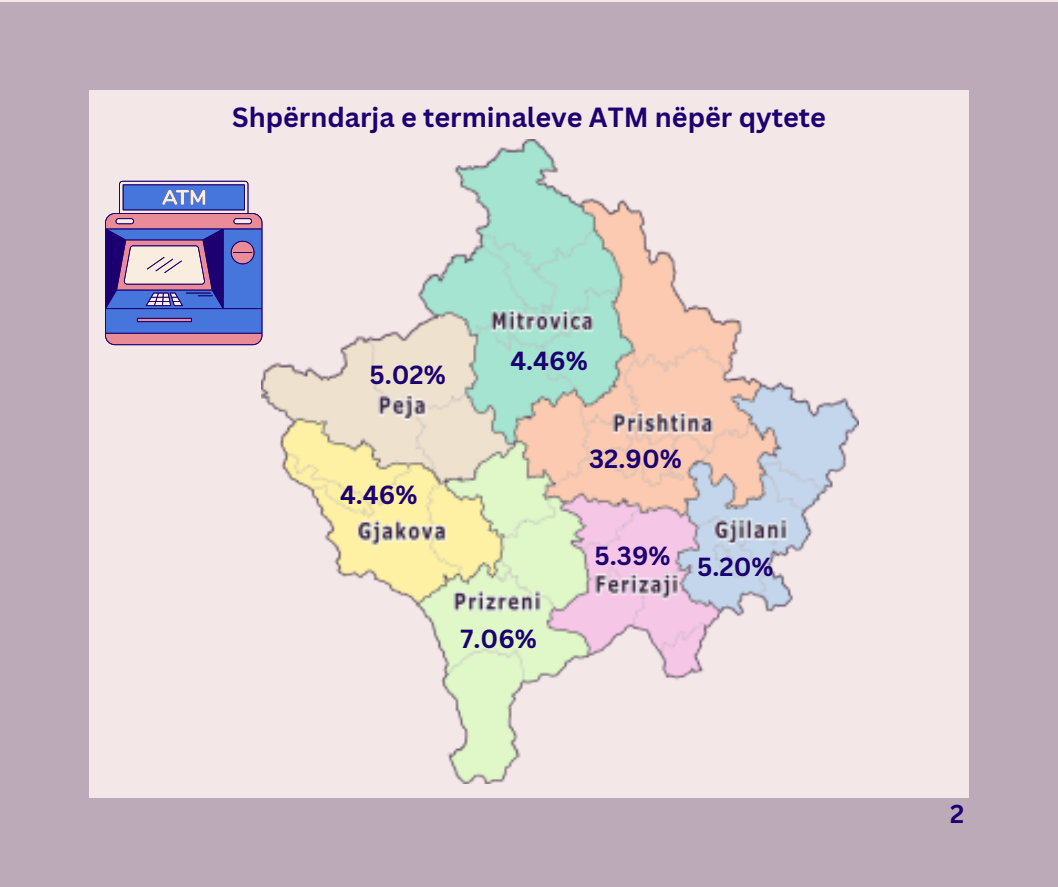
<style>
.page{position:relative;width:1058px;height:887px;background:#fff}
.page>*{position:absolute;margin:0;border:0;box-sizing:border-box;transform-origin:0 0}
.t1{font:700 27px "Canva Sans";color:#1c0072}
.t2{font:700 25.5px "Canva Sans";color:#1c0072}
.t3{font:700 25.2px "Canva Sans";color:#1c0072}
</style>
<div class="page">
<div style="left:0;top:0;width:1058px;height:886px;background:#f4e7e7"></div>
<img style="left:262px;top:139px;width:596px;height:644px">
<svg style="left:105px;top:181px;width:157px;height:164px"></svg>
<div style="left:0;top:2px;width:1058px;height:87px;background:#bdaab8"></div>
<div style="left:0;top:798px;width:1058px;height:88px;background:#bdaab8"></div>
<div style="left:1px;top:78px;width:88px;height:808px;background:#bdaab8"></div>
<div style="left:969px;top:78px;width:88px;height:808px;background:#bdaab8"></div>
<p class="t1" style="left:232px;top:98px;width:595px">Shpërndarja e terminaleve ATM nëpër qytete</p>
<p class="t2" style="left:369px;top:357px;width:78px">5.02%</p>
<p class="t2" style="left:510px;top:343px;width:79px">4.46%</p>
<p class="t2" style="left:340px;top:477px;width:79px">4.46%</p>
<p class="t2" style="left:460px;top:621px;width:78px">7.06%</p>
<p class="t2" style="left:589px;top:440px;width:94px">32.90%</p>
<p class="t2" style="left:594px;top:537px;width:77px">5.39%</p>
<p class="t2" style="left:697px;top:549px;width:78px">5.20%</p>
<p class="t3" style="left:950px;top:795px;width:16px">2</p>
</div>
